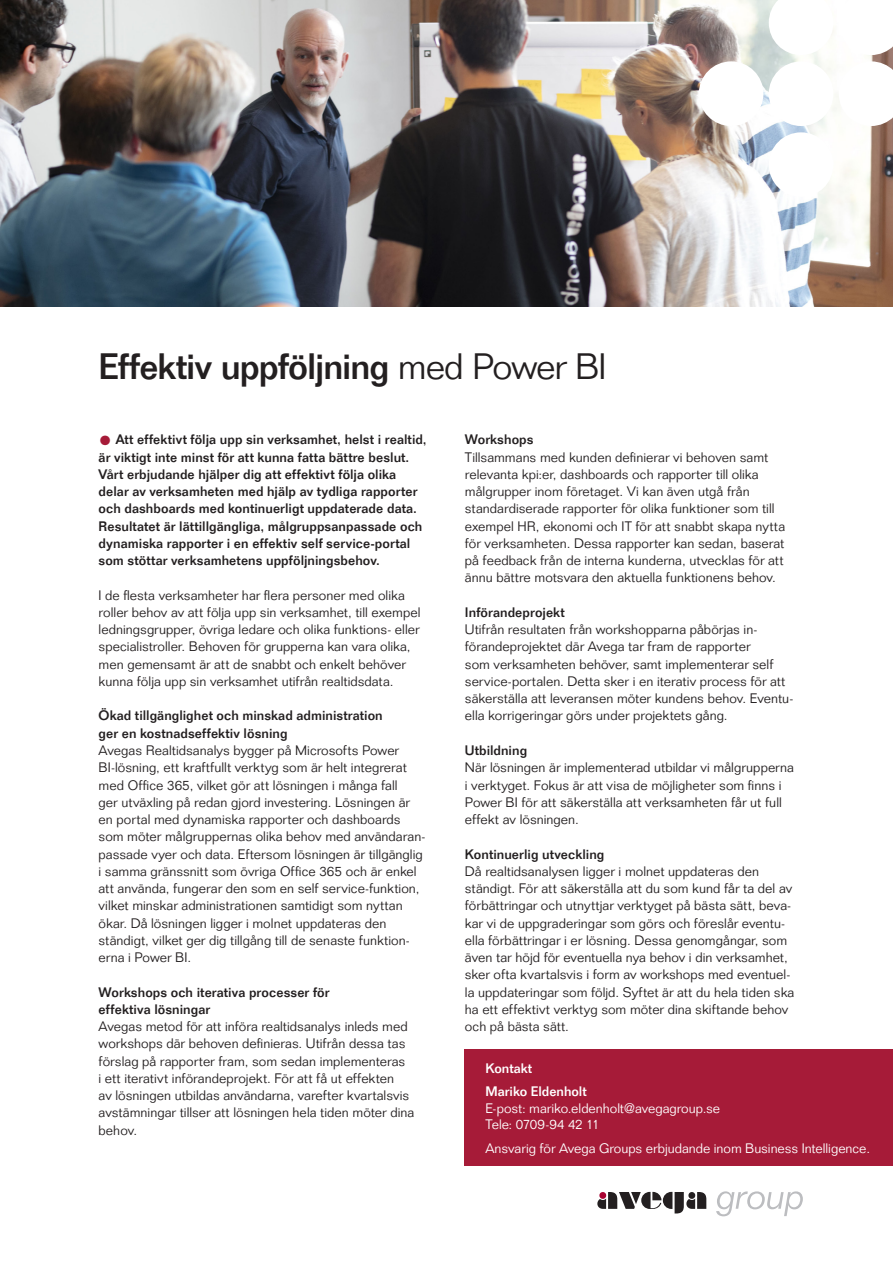
<style>
.page{position:relative;width:893px;height:1263px;background:#fff}
.page>*{position:absolute;margin:0;border:0;box-sizing:border-box;transform-origin:0 0}
.Rubrik_mindre{font:500 36px "Folio Std";letter-spacing:-.03em;color:#231f20}
.Kundcase_folio{font:300 13.5px/17.2px "Folio Std";letter-spacing:.005em;color:#231f20}
.Kundcase_folio-2{font:500 13.5px/17.2px "Folio Std";letter-spacing:.005em;color:#231f20}
.Ingress{font:300 13.5px "Folio Std";color:#fff}
.Ingress-2{font:500 13.5px "Folio Std";color:#fff}
.Ingress-3{font:300 13.5px "Folio Std";letter-spacing:-.025em;color:#fff}
.s1{font-weight:300}
.s2{font-weight:300;font-size:27px;color:#a61b38}
</style>
<div class="page">
<img style="left:0;top:0;width:893px;height:306px">
<svg style="left:839px;top:0;width:54px;height:55px"></svg>
<svg style="left:839px;top:61px;width:54px;height:65px"></svg>
<svg style="left:769px;top:0;width:64px;height:55px"></svg>
<div style="left:769px;top:61px;width:64px;height:65px;background:#fff;border-radius:50%"></div>
<div style="left:769px;top:132px;width:64px;height:65px;background:#fff;border-radius:50%"></div>
<div style="left:699px;top:61px;width:64px;height:65px;background:#fff;border-radius:50%"></div>
<div style="left:465px;top:1049px;width:428px;height:117px;background:#a61b38"></div>
<svg style="left:597px;top:1192px;width:109px;height:21px"></svg>
<svg style="left:716px;top:1191px;width:87px;height:25px"></svg>
<p class="Rubrik_mindre" style="left:99px;top:344px;width:509px">Effektiv uppföljning <span class="s1">med Power BI</span></p>
<p class="Kundcase_folio-2" style="left:99px;top:431px;width:330px"><span class="s2">•</span> Att effektivt följa upp sin verksamhet, helst i realtid, är viktigt inte minst för att kunna fatta bättre beslut.<br>Vårt erbjudande hjälper dig att effektivt följa olika delar av verksamheten med hjälp av tydliga rapporter och dashboards med kontinuerligt uppdaterade data.<br>Resultatet är lättillgängliga, målgruppsanpassade och dynamiska rapporter i en effektiv self service-portal som stöttar verksamhetens uppföljningsbehov.</p>
<p class="Kundcase_folio" style="left:99px;top:586px;width:323px">I de flesta verksamheter har flera personer med olika roller behov av att följa upp sin verksamhet, till exempel ledningsgrupper, övriga ledare och olika funktions- eller specialistroller. Behoven för grupperna kan vara olika, men gemensamt är att de snabbt och enkelt behöver kunna följa upp sin verksamhet utifrån realtidsdata.</p>
<p class="Kundcase_folio-2" style="left:99px;top:707px;width:286px">Ökad tillgänglighet och minskad administration ger en kostnadseffektiv lösning</p>
<p class="Kundcase_folio" style="left:99px;top:742px;width:328px">Avegas Realtidsanalys bygger på Microsofts Power BI-lösning, ett kraftfullt verktyg som är helt integrerat med Office 365, vilket gör att lösningen i många fall<br>ger utväxling på redan gjord investering. Lösningen är en portal med dynamiska rapporter och dashboards som möter målgruppernas olika behov med användaran&shy;passade vyer och data. Eftersom lösningen är tillgänglig i samma gränssnitt som övriga Office 365 och är enkel att använda, fungerar den som en self service-funktion, vilket minskar administrationen samtidigt som nyttan ökar. Då lösningen ligger i molnet uppdateras den ständigt, vilket ger dig tillgång till de senaste funktion&shy;erna i Power BI.</p>
<p class="Kundcase_folio-2" style="left:99px;top:983px;width:232px">Workshops och iterativa processer för effektiva lösningar</p>
<p class="Kundcase_folio" style="left:99px;top:1018px;width:317px">Avegas metod för att införa realtidsanalys inleds med workshops där behoven definieras. Utifrån dessa tas förslag på rapporter fram, som sedan implementeras<br>i ett iterativt införandeprojekt. För att få ut effekten<br>av lösningen utbildas användarna, varefter kvartalsvis avstämningar tillser att lösningen hela tiden möter dina behov.</p>
<p class="Kundcase_folio-2" style="left:465px;top:431px;width:70px">Workshops</p>
<p class="Kundcase_folio" style="left:465px;top:448px;width:322px">Tillsammans med kunden definierar vi behoven samt relevanta kpi:er, dashboards och rapporter till olika målgrupper inom företaget. Vi kan även utgå från standardiserade rapporter för olika funktioner som till exempel HR, ekonomi och IT för att snabbt skapa nytta för verksamheten. Dessa rapporter kan sedan, baserat på feedback från de interna kunderna, utvecklas för att ännu bättre motsvara den aktuella funktionens behov.</p>
<p class="Kundcase_folio-2" style="left:465px;top:604px;width:101px">Införandeprojekt</p>
<p class="Kundcase_folio" style="left:465px;top:621px;width:330px">Utifrån resultaten från workshopparna påbörjas in&shy;förandeprojektet där Avega tar fram de rapporter<br>som verksamheten behöver, samt implementerar self service-portalen. Detta sker i en iterativ process för att säkerställa att leveransen möter kundens behov. Eventu&shy;ella korrigeringar görs under projektets gång.</p>
<p class="Kundcase_folio-2" style="left:465px;top:742px;width:64px">Utbildning</p>
<p class="Kundcase_folio" style="left:465px;top:759px;width:330px">När lösningen är implementerad utbildar vi målgrupperna i verktyget. Fokus är att visa de möjligheter som finns i Power BI för att säkerställa att verksamheten får ut full effekt av lösningen.</p>
<p class="Kundcase_folio-2" style="left:465px;top:845px;width:141px">Kontinuerlig utveckling</p>
<p class="Kundcase_folio" style="left:465px;top:862px;width:331px">Då realtidsanalysen ligger i molnet uppdateras den ständigt. För att säkerställa att du som kund får ta del av förbättringar och utnyttjar verktyget på bästa sätt, beva&shy;kar vi de uppgraderingar som görs och föreslår eventu&shy;ella förbättringar i er lösning. Dessa genomgångar, som även tar höjd för eventuella nya behov i din verksamhet, sker ofta kvartalsvis i form av workshops med eventuel&shy;la uppdateringar som följd. Syftet är att du hela tiden ska ha ett effektivt verktyg som möter dina skiftande behov och på bästa sätt.</p>
<p class="Ingress-2" style="left:485px;top:1060px;width:48px">Kontakt</p>
<p class="Ingress-2" style="left:485px;top:1083px;width:103px">Mariko Eldenholt</p>
<p class="Ingress" style="left:485px;top:1100px;width:236px">E-post: mariko.eldenholt@avegagroup.se</p>
<p class="Ingress-3" style="left:485px;top:1116px;width:116px">Tele: 0709-94 42 11</p>
<p class="Ingress" style="left:485px;top:1140px;width:386px">Ansvarig för Avega Groups erbjudande inom Business Intelligence.</p>
</div>
